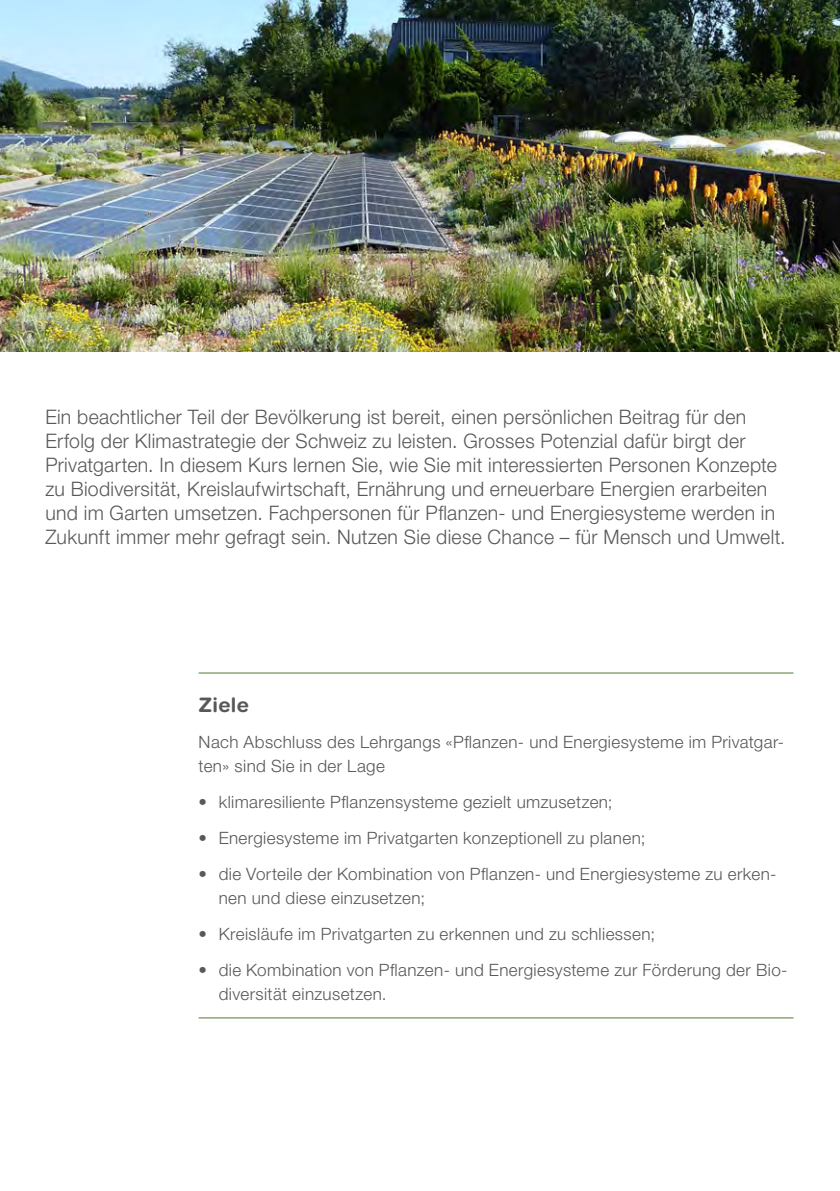
<style>
.page{position:relative;width:840px;height:1191px;background:#fff}
.page>*{position:absolute;margin:0;border:0;box-sizing:border-box;transform-origin:0 0}
.t1{font:300 20px/24px "Helvetica Neue LT Pro";letter-spacing:.015em;color:#57585a}
.t2{font:700 20px "Helvetica Rounded LT Std";letter-spacing:.015em;color:#57585a}
.t3{font:300 17px/24px "Helvetica Neue LT Pro";letter-spacing:.025em;color:#57585a}
</style>
<div class="page">
<img style="left:0;top:0;width:839px;height:352px">
<hr style="left:198px;top:672px;width:595px;height:2px;background:#8fac7c">
<hr style="left:198px;top:1017px;width:595px;height:1px;background:#8fac7c">
<p class="t1" style="left:45px;top:404px;width:741px">Ein beachtlicher Teil der Bevölkerung ist bereit, einen persönlichen Beitrag für den Erfolg der Klimastrategie der Schweiz zu leisten. Grosses Potenzial dafür birgt der Privatgarten. In diesem Kurs lernen Sie, wie Sie mit interessierten Personen Konzepte zu Biodiversität, Kreislaufwirtschaft, Ernährung und erneuerbare Energien erarbeiten und im Garten umsetzen. Fachpersonen für Pflanzen- und Energiesysteme werden in Zukunft immer mehr gefragt sein. Nutzen Sie diese Chance – für Mensch und Umwelt.</p>
<p class="t2" style="left:198px;top:692px;width:52px">Ziele</p>
<p class="t3" style="left:198px;top:729px;width:586px">Nach Abschluss des Lehrgangs «Pflanzen- und Energiesysteme im Privatgar&shy;ten» sind Sie in der Lage</p>
<p class="t3" style="left:198px;top:789px;width:415px">• klimaresiliente Pflanzensysteme gezielt umzusetzen;</p>
<p class="t3" style="left:198px;top:825px;width:448px">• Energiesysteme im Privatgarten konzeptionell zu planen;</p>
<p class="t3" style="left:218px;top:861px;width:559px;text-indent:-20px">• die Vorteile der Kombination von Pflanzen- und Energiesysteme zu erken&shy;nen und diese einzusetzen;</p>
<p class="t3" style="left:198px;top:921px;width:458px">• Kreisläufe im Privatgarten zu erkennen und zu schliessen;</p>
<p class="t3" style="left:218px;top:957px;width:570px;text-indent:-20px">• die Kombination von Pflanzen- und Energiesysteme zur Förderung der Bio&shy;diversität einzusetzen.</p>
</div>
